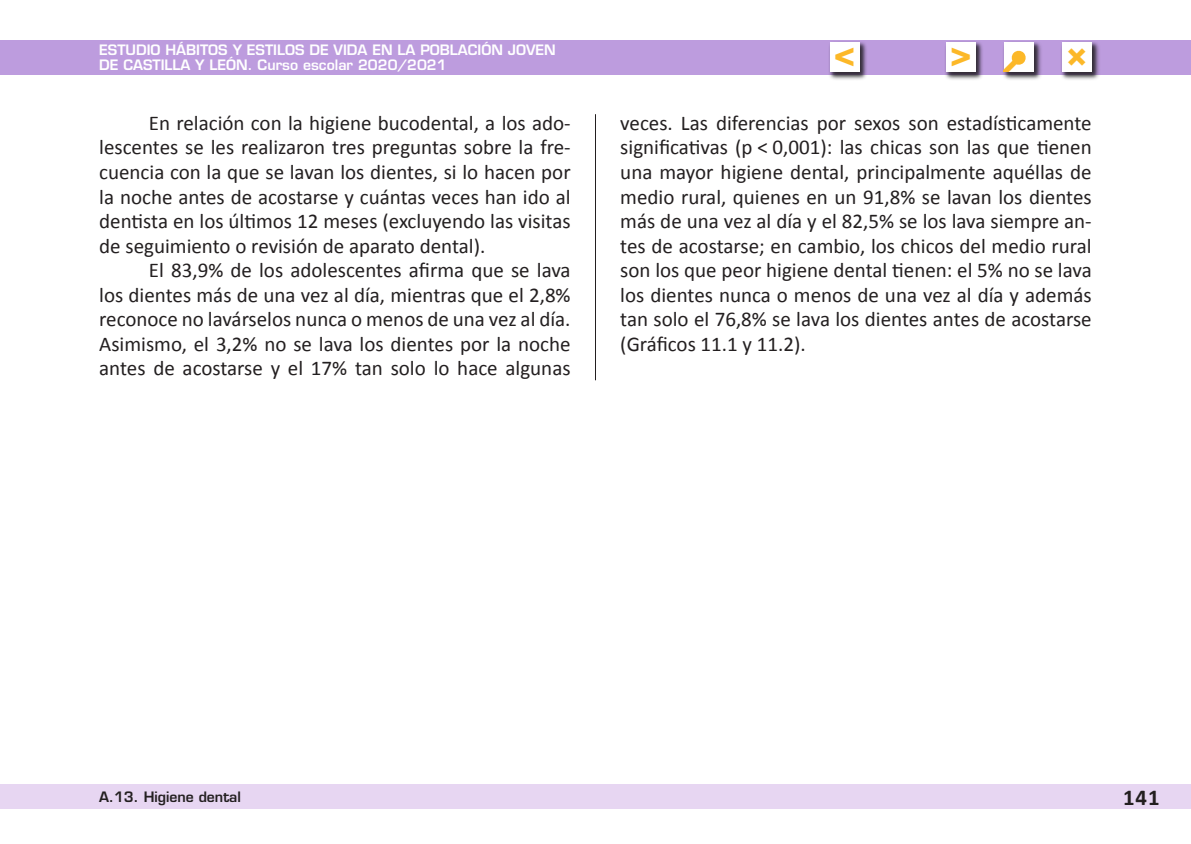
<style>
.page{position:relative;width:1191px;height:844px;background:#fff}
.page>*{position:absolute;margin:0;border:0;box-sizing:border-box;transform-origin:0 0}
.t1{font:35.7px "Eurostile LT Std Bold Ex 2";color:#fcb828}
.t2{font:700 22.75px "Calibri";color:#231f20}
.TextoN{font:21px/24.5px "Calibri";color:#231f20;text-align:justify}
.Texto{font:21px/24.5px "Calibri";color:#231f20;text-align:justify}
.t3{font:600 14px/15.4px "Eurostile LT Std";color:#fff}
.t4{font:600 14px "Eurostile LT Std";color:#231f20}
.s1{font-size:30.97px;color:#13bab3}
</style>
<div class="page">
<div style="left:0;top:784px;width:1191px;height:25px;background:#e7d6f2"></div>
<div style="left:0;top:40px;width:1191px;height:34px;background:#bd9cde"></div>
<div style="left:827px;top:40px;width:41px;height:41px;background:#231f20;opacity:.75"></div>
<div style="left:829px;top:42px;width:30px;height:30px;background:#fff"></div>
<div style="left:944px;top:40px;width:40px;height:41px;background:#231f20;opacity:.75"></div>
<div style="left:945px;top:42px;width:30px;height:30px;background:#fff"></div>
<div style="left:1060px;top:40px;width:40px;height:41px;background:#231f20;opacity:.75"></div>
<div style="left:1062px;top:42px;width:29px;height:30px;background:#fff"></div>
<div style="left:1002px;top:40px;width:40px;height:41px;background:#231f20;opacity:.75"></div>
<div style="left:1004px;top:42px;width:29px;height:30px;background:#fff"></div>
<hr style="left:595px;top:114px;width:1px;height:266px;background:#231f20">
<svg style="left:1002px;top:48px;width:26px;height:27px"></svg>
<p class="t3" style="left:99px;top:42px;width:458px">ESTUDIO HÁBITOS Y ESTILOS DE VIDA EN LA POBLACIÓN JOVEN<br>DE CASTILLA Y LEÓN. Curso escolar 2020/2021</p>
<h1 class="t1" style="left:834px;top:28px;width:23px">&lt;</h1>
<h1 class="t1" style="left:950px;top:28px;width:23px">&gt;</h1>
<h1 class="t1" style="left:1066px;top:28px;width:23px">×<span class="s1">i</span></h1>
<p class="Texto" style="left:99px;top:110px;width:473px;text-indent:50px">En relación con la higiene bucodental, a los ado&shy;lescentes se les realizaron tres preguntas sobre la fre&shy;cuencia con la que se lavan los dientes, si lo hacen por la noche antes de acostarse y cuántas veces han ido al dentista en los últimos 12 meses (excluyendo las visitas de seguimiento o revisión de aparato dental).</p>
<p class="TextoN" style="left:99px;top:257px;width:473px;text-indent:50px">El 83,9% de los adolescentes afirma que se lava los dientes más de una vez al día, mientras que el 2,8% reconoce no lavárselos nunca o menos de una vez al día.<br>Asimismo, el 3,2% no se lava los dientes por la noche antes de acostarse y el 17% tan solo lo hace algunas</p>
<p class="TextoN" style="left:620px;top:110px;width:473px">veces. Las diferencias por sexos son estadísticamente significativas (p &lt; 0,001): las chicas son las que tienen una mayor higiene dental, principalmente aquéllas de medio rural, quienes en un 91,8% se lavan los dientes más de una vez al día y el 82,5% se los lava siempre an&shy;tes de acostarse; en cambio, los chicos del medio rural son los que peor higiene dental tienen: el 5% no se lava los dientes nunca o menos de una vez al día y además tan solo el 76,8% se lava los dientes antes de acostarse (Gráficos 11.1 y 11.2).</p>
<p class="t4" style="left:99px;top:788px;width:143px">A.13. Higiene dental</p>
<p class="t2" style="left:1123px;top:783px;width:38px">141</p>
</div>
